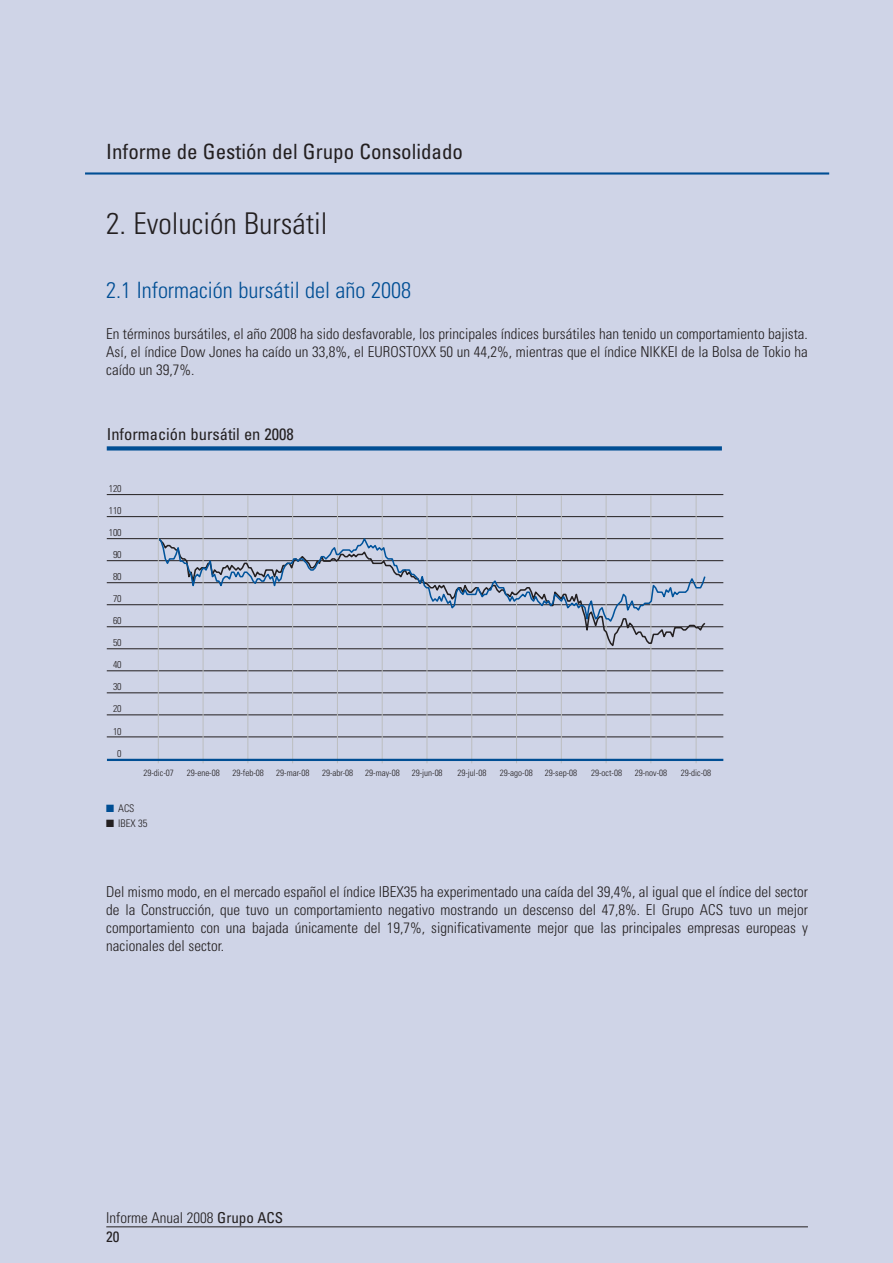
<style>
.page{position:relative;width:893px;height:1263px;background:#cfd4e7}
.page>*{position:absolute;margin:0;border:0;box-sizing:border-box;transform-origin:0 0}
.t1{font:300 condensed 30px "Univers";color:#231f20}
.t2{font:300 condensed 22.5px "Univers";color:#004e94}
.t3{font:condensed 21px "Univers";color:#231f20}
.t4{font:condensed 16.5px "Univers";color:#231f20}
.t5{font:300 condensed 15px/18px "Univers";color:#231f20;text-align:justify}
.t6{font:condensed 15px "Univers";color:#231f20}
.t7{font:300 condensed 10.5px "Univers";color:#231f20}
.t8{font:300 condensed 9.9px "Univers";letter-spacing:-.015em;color:#231f20}
.t9{font:300 condensed 9px "Univers";color:#231f20}
.s1{color:#004e94}
.s2{font-weight:400}
</style>
<div class="page">
<hr style="left:106px;top:1226px;width:702px;height:1px;background:#231f20">
<hr style="left:85px;top:172px;width:744px;height:3px;background:#004e94">
<svg style="left:107px;top:446px;width:615px;height:4px;background:#11599a"></svg>
<hr style="left:107px;top:737px;width:616px;height:1px;background:#231f20">
<hr style="left:107px;top:715px;width:616px;height:1px;background:#231f20">
<hr style="left:107px;top:693px;width:616px;height:1px;background:#231f20">
<hr style="left:107px;top:670px;width:616px;height:1px;background:#231f20">
<hr style="left:107px;top:648px;width:616px;height:1px;background:#231f20">
<hr style="left:107px;top:626px;width:616px;height:1px;background:#231f20">
<hr style="left:107px;top:604px;width:616px;height:1px;background:#231f20">
<hr style="left:107px;top:582px;width:616px;height:1px;background:#231f20">
<hr style="left:107px;top:560px;width:616px;height:1px;background:#231f20">
<hr style="left:107px;top:538px;width:616px;height:1px;background:#231f20">
<hr style="left:107px;top:494px;width:616px;height:1px;background:#231f20">
<hr style="left:107px;top:516px;width:616px;height:1px;background:#231f20">
<hr style="left:158px;top:495px;width:1px;height:268px;background:#bcbec0">
<hr style="left:203px;top:495px;width:1px;height:268px;background:#bcbec0">
<hr style="left:248px;top:495px;width:1px;height:268px;background:#bcbec0">
<hr style="left:292px;top:495px;width:1px;height:268px;background:#bcbec0">
<hr style="left:337px;top:495px;width:1px;height:268px;background:#bcbec0">
<hr style="left:382px;top:495px;width:1px;height:268px;background:#bcbec0">
<hr style="left:427px;top:495px;width:1px;height:268px;background:#bcbec0">
<hr style="left:471px;top:495px;width:1px;height:268px;background:#bcbec0">
<hr style="left:516px;top:495px;width:1px;height:268px;background:#bcbec0">
<hr style="left:561px;top:495px;width:1px;height:268px;background:#bcbec0">
<hr style="left:606px;top:495px;width:1px;height:268px;background:#bcbec0">
<hr style="left:696px;top:495px;width:1px;height:268px;background:#bcbec0">
<hr style="left:651px;top:495px;width:1px;height:268px;background:#bcbec0">
<hr style="left:107px;top:759px;width:616px;height:2px;background:#004e94">
<svg style="left:159px;top:628px;width:548px;height:21px"></svg>
<svg style="left:159px;top:535px;width:548px;height:93px"></svg>
<h3 class="t3" style="left:106px;top:144px;width:358px">Informe de Gestión del Grupo Consolidado</h3>
<h1 class="t1" style="left:106px;top:213px;width:223px">2. Evolución Bursátil</h1>
<h2 class="t2" style="left:106px;top:281px;width:306px">2.1 Información bursátil del año 2008</h2>
<p class="t5" style="left:106px;top:326px;width:703px">En términos bursátiles, el año 2008 ha sido desfavorable, los principales índices bursátiles han tenido un comportamiento bajista.<br>Así, el índice Dow Jones ha caído un 33,8%, el EUROSTOXX 50 un 44,2%, mientras que el índice NIKKEI de la Bolsa de Tokio ha caído un 39,7%.</p>
<p class="t4" style="left:107px;top:428px;width:189px">Información bursátil en 2008</p>
<p class="t8" style="left:109px;top:485px;width:14px">120</p>
<p class="t8" style="left:109px;top:507px;width:14px">110</p>
<p class="t8" style="left:109px;top:529px;width:14px">100</p>
<p class="t8" style="left:113px;top:551px;width:10px">90</p>
<p class="t8" style="left:113px;top:573px;width:10px">80</p>
<p class="t8" style="left:113px;top:595px;width:10px">70</p>
<p class="t8" style="left:113px;top:617px;width:10px">60</p>
<p class="t8" style="left:113px;top:639px;width:10px">50</p>
<p class="t8" style="left:113px;top:661px;width:10px">40</p>
<p class="t8" style="left:113px;top:683px;width:10px">30</p>
<p class="t8" style="left:113px;top:705px;width:10px">20</p>
<p class="t8" style="left:113px;top:727px;width:10px">10</p>
<p class="t8" style="left:117px;top:749px;width:6px">0</p>
<p class="t9" style="left:143px;top:769px;width:32px">29-dic-07</p>
<p class="t9" style="left:187px;top:769px;width:34px">29-ene-08</p>
<p class="t9" style="left:232px;top:769px;width:33px">29-feb-08</p>
<p class="t9" style="left:276px;top:769px;width:35px">29-mar-08</p>
<p class="t9" style="left:322px;top:769px;width:33px">29-abr-08</p>
<p class="t9" style="left:365px;top:769px;width:36px">29-may-08</p>
<p class="t9" style="left:412px;top:769px;width:32px">29-jun-08</p>
<p class="t9" style="left:500px;top:769px;width:34px">29-ago-08</p>
<p class="t9" style="left:545px;top:769px;width:34px">29-sep-08</p>
<p class="t9" style="left:457px;top:769px;width:30px">29-jul-08</p>
<p class="t9" style="left:591px;top:769px;width:32px">29-oct-08</p>
<p class="t7" style="left:106px;top:805px;width:30px"><span class="s1">■</span> ACS</p>
<p class="t7" style="left:106px;top:820px;width:43px">■ IBEX 35</p>
<p class="t9" style="left:635px;top:769px;width:34px">29-nov-08</p>
<p class="t9" style="left:681px;top:769px;width:32px">29-dic-08</p>
<p class="t5" style="left:106px;top:884px;width:703px">Del mismo modo, en el mercado español el índice IBEX35 ha experimentado una caída del 39,4%, al igual que el índice del sector de la Construcción, que tuvo un comportamiento negativo mostrando un descenso del 47,8%. El Grupo ACS tuvo un mejor comportamiento con una bajada únicamente del 19,7%, significativamente mejor que las principales empresas europeas y nacionales del sector.</p>
<p class="t5" style="left:106px;top:1210px;width:178px">Informe Anual 2008 <span class="s2">Grupo ACS</span></p>
<p class="t6" style="left:106px;top:1231px;width:15px">20</p>
</div>
